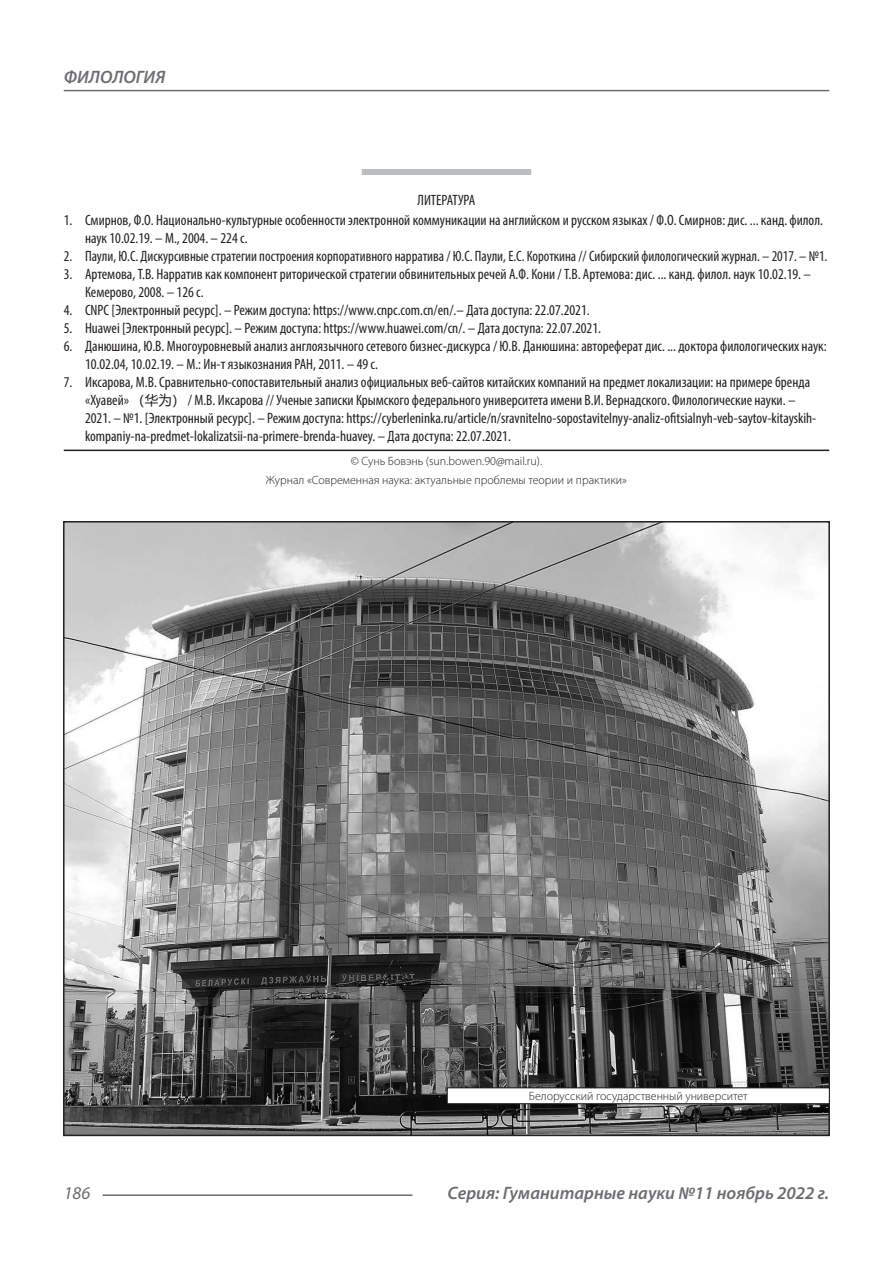
<style>
.page{position:relative;width:893px;height:1263px;background:#fff}
.page>*{position:absolute;margin:0;border:0;box-sizing:border-box;transform-origin:0 0}
.t1{font:italic 600 18px "Myriad Pro";color:#6c6d70}
.t2{font:italic 18px "Myriad Pro";color:#6c6d70}
.Библиография_Литерат{font:condensed 15px/18px "Myriad Pro";color:#231f20}
.Автор_копирайт{font:300 12px "Myriad Pro";color:#231f20}
.s1{font-family:"Microsoft Ya Hei";font-stretch:normal;font-size:13.5px}
</style>
<div class="page">
<hr style="left:103px;top:1194px;width:309px;height:2px;background:#6c6d70">
<hr style="left:64px;top:90px;width:765px;height:1px;background:#6c6d70">
<div style="left:362px;top:169px;width:169px;height:6px;background:#bcbdc0"></div>
<hr style="left:64px;top:450px;width:765px;height:1px;background:#231f20">
<img style="left:66px;top:524px;width:761px;height:609px">
<div style="left:447px;top:1088px;width:382px;height:16px;background:#fff"></div>
<div style="left:447px;top:1087px;width:383px;height:17px;border:1px solid #231f20"></div>
<p class="t1" style="left:64px;top:66px;width:103px">ФИЛОЛОГИЯ</p>
<p class="Библиография_Литерат" style="left:418px;top:190px;width:59px">ЛИТЕРАТУРА</p>
<p class="Библиография_Литерат" style="left:85px;top:211px;width:739px;text-indent:-21px">1. Смирнов, Ф.О. Национально-культурные особенности электронной коммуникации на английском и русском языках / Ф.О. Смирнов: дис. ... канд. филол. наук 10.02.19. – М., 2004. – 224 с.</p>
<p class="Библиография_Литерат" style="left:64px;top:247px;width:765px">2. Паули, Ю.С. Дискурсивные стратегии построения корпоративного нарратива / Ю.С. Паули, Е.С. Короткина // Сибирский филологический журнал. – 2017. – №1.</p>
<p class="Библиография_Литерат" style="left:85px;top:265px;width:727px;text-indent:-21px">3. Артемова, Т.В. Нарратив как компонент риторической стратегии обвинительных речей А.Ф. Кони / Т.В. Артемова: дис. ... канд. филол. наук 10.02.19. –<br>Кемерово, 2008. – 126 с.</p>
<p class="Библиография_Литерат" style="left:64px;top:301px;width:527px">4. СNPC [Электронный ресурс]. – Режим доступа: https://www.cnpc.com.cn/en/.– Дата доступа: 22.07.2021.</p>
<p class="Библиография_Литерат" style="left:64px;top:319px;width:539px">5. Huawei [Электронный ресурс]. – Режим доступа: https://www.huawei.com/cn/. – Дата доступа: 22.07.2021.</p>
<p class="Библиография_Литерат" style="left:85px;top:337px;width:743px;text-indent:-21px">6. Данюшина, Ю.В. Многоуровневый анализ англоязычного сетевого бизнес-дискурса / Ю.В. Данюшина: автореферат дис. ... доктора филологических наук:<br>10.02.04, 10.02.19. – М.: Ин-т языкознания РАН, 2011. – 49 с.</p>
<p class="Библиография_Литерат" style="left:85px;top:373px;width:733px;text-indent:-21px">7. Иксарова, М.В. Сравнительно-сопоставительный анализ официальных веб-сайтов китайских компаний на предмет локализации: на примере бренда «Хуавей» <span class="s1">（华为）</span> / М.В. Иксарова // Ученые записки Крымского федерального университета имени В.И. Вернадского. Филологические науки. – 2021. – №1. [Электронный ресурс]. – Режим доступа: https://cyberleninka.ru/article/n/sravnitelno-sopostavitelnyy-analiz-ofitsialnyh-veb-saytov-kitayskih&shy;kompaniy-na-predmet-lokalizatsii-na-primere-brenda-huavey. – Дата доступа: 22.07.2021.</p>
<p class="Автор_копирайт" style="left:351px;top:453px;width:193px">© Сунь Бовэнь (sun.bowen.90@mail.ru).</p>
<p class="Автор_копирайт" style="left:266px;top:473px;width:363px">Журнал «Современная наука: актуальные проблемы теории и практики»</p>
<p class="Автор_копирайт" style="left:529px;top:1089px;width:220px">Белорусский государственный университет</p>
<p class="t2" style="left:64px;top:1182px;width:28px">186</p>
<p class="t1" style="left:448px;top:1182px;width:383px">Серия: Гуманитарные науки №11 ноябрь 2022 г.</p>
</div>
